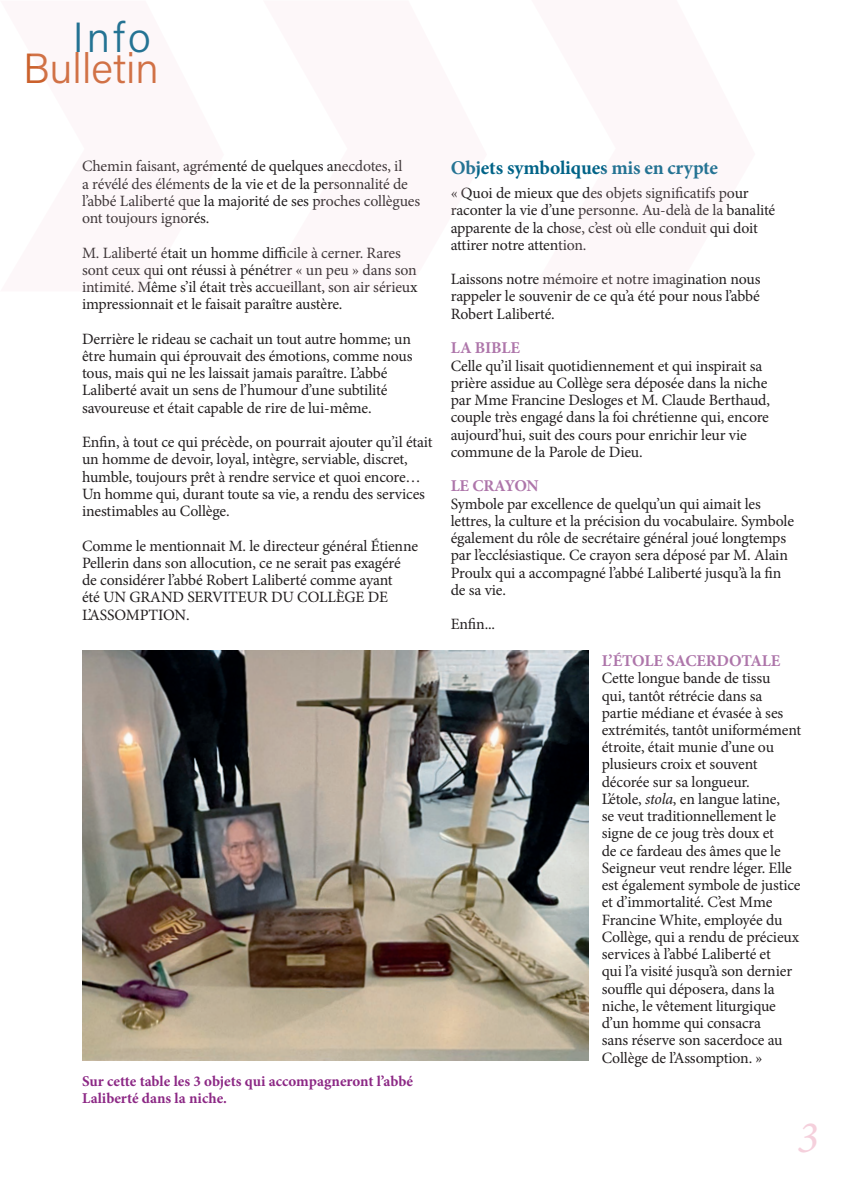
<style>
.page{position:relative;width:864px;height:1188px;background:#fff}
.page>*{position:absolute;margin:0;border:0;box-sizing:border-box;transform-origin:0 0}
.t1{font:italic 45px "Minion Pro";color:#f5d0dc}
.t2{font:42.15px "Acumin Variable Concept";color:#cb612c}
.t3{font:42.15px "Acumin Variable Concept";color:#006387}
.t4{font:700 19.5px "Minion Pro";letter-spacing:-.01em;color:#006387}
.t5{font:700 16.5px "Minion Pro";letter-spacing:-.01em;color:#ae76aa}
.t6{font:15.75px/17.2px "Minion Pro";letter-spacing:-.01em;color:#231f20}
.t7{font:700 15px/16.5px "Minion Pro";color:#8c2885}
.s1{font-style:italic}
</style>
<div class="page">
<img style="left:82px;top:650px;width:506px;height:411px">
<h2 class="t3" style="left:73px;top:9px;width:80px">Info</h2>
<h2 class="t2" style="left:23px;top:40px;width:137px">Bulletin</h2>
<p class="t6" style="left:82px;top:158px;width:340px">Chemin faisant, agrémenté de quelques anecdotes, il<br>a révélé des éléments de la vie et de la personnalité de l’abbé Laliberté que la majorité de ses proches collègues ont toujours ignorés.</p>
<p class="t6" style="left:82px;top:244px;width:337px">M. Laliberté était un homme difficile à cerner. Rares sont ceux qui ont réussi à pénétrer « un peu » dans son intimité. Même s’il était très accueillant, son air sérieux impressionnait et le faisait paraître austère.</p>
<p class="t6" style="left:82px;top:330px;width:332px">Derrière le rideau se cachait un tout autre homme; un être humain qui éprouvait des émotions, comme nous tous, mais qui ne les laissait jamais paraître. L’abbé Laliberté avait un sens de l’humour d’une subtilité savoureuse et était capable de rire de lui-même.</p>
<p class="t6" style="left:82px;top:434px;width:352px">Enfin, à tout ce qui précède, on pourrait ajouter qu’il était un homme de devoir, loyal, intègre, serviable, discret, humble, toujours prêt à rendre service et quoi encore… Un homme qui, durant toute sa vie, a rendu des services inestimables au Collège.</p>
<p class="t6" style="left:82px;top:537px;width:338px">Comme le mentionnait M. le directeur général Étienne Pellerin dans son allocution, ce ne serait pas exagéré de considérer l’abbé Robert Laliberté comme ayant<br>été UN GRAND SERVITEUR DU COLLÈGE DE L’ASSOMPTION.</p>
<p class="t7" style="left:82px;top:1073px;width:333px">Sur cette table les 3 objets qui accompagneront l’abbé<br>Laliberté dans la niche.</p>
<p class="t4" style="left:451px;top:154px;width:269px">Objets symboliques mis en crypte</p>
<p class="t6" style="left:451px;top:184px;width:326px">« Quoi de mieux que des objets significatifs pour raconter la vie d’une personne. Au-delà de la banalité apparente de la chose, c’est où elle conduit qui doit attirer notre attention.</p>
<p class="t6" style="left:451px;top:271px;width:311px;text-align:justify">Laissons notre mémoire et notre imagination nous rappeler le souvenir de ce qu’a été pour nous l’abbé Robert Laliberté.</p>
<p class="t5" style="left:451px;top:336px;width:71px">LA BIBLE</p>
<p class="t6" style="left:451px;top:357px;width:321px">Celle qu’il lisait quotidiennement et qui inspirait sa prière assidue au Collège sera déposée dans la niche par Mme Francine Desloges et M. Claude Berthaud, couple très engagé dans la foi chrétienne qui, encore aujourd’hui, suit des cours pour enrichir leur vie commune de la Parole de Dieu.</p>
<p class="t5" style="left:451px;top:474px;width:90px">LE CRAYON</p>
<p class="t6" style="left:451px;top:495px;width:345px">Symbole par excellence de quelqu’un qui aimait les lettres, la culture et la précision du vocabulaire. Symbole également du rôle de secrétaire général joué longtemps par l’ecclésiastique. Ce crayon sera déposé par M. Alain Proulx qui a accompagné l’abbé Laliberté jusqu’à la fin de sa vie.</p>
<p class="t6" style="left:451px;top:616px;width:46px">Enfin...</p>
<p class="t5" style="left:602px;top:649px;width:180px">L’ÉTOLE SACERDOTALE</p>
<p class="t6" style="left:602px;top:670px;width:201px">Cette longue bande de tissu<br>qui, tantôt rétrécie dans sa partie médiane et évasée à ses extrémités, tantôt uniformément étroite, était munie d’une ou plusieurs croix et souvent décorée sur sa longueur.<br>L’étole, <span class="s1">stola</span>, en langue latine,<br>se veut traditionnellement le signe de ce joug très doux et<br>de ce fardeau des âmes que le<br>Seigneur veut rendre léger. Elle est également symbole de justice et d’immortalité. C’est Mme<br>Francine White, employée du<br>Collège, qui a rendu de précieux services à l’abbé Laliberté et<br>qui l’a visité jusqu’à son dernier souffle qui déposera, dans la niche, le vêtement liturgique d’un homme qui consacra<br>sans réserve son sacerdoce au<br>Collège de l’Assomption. »</p>
<h1 class="t1" style="left:797px;top:1107px;width:23px">3</h1>
</div>
